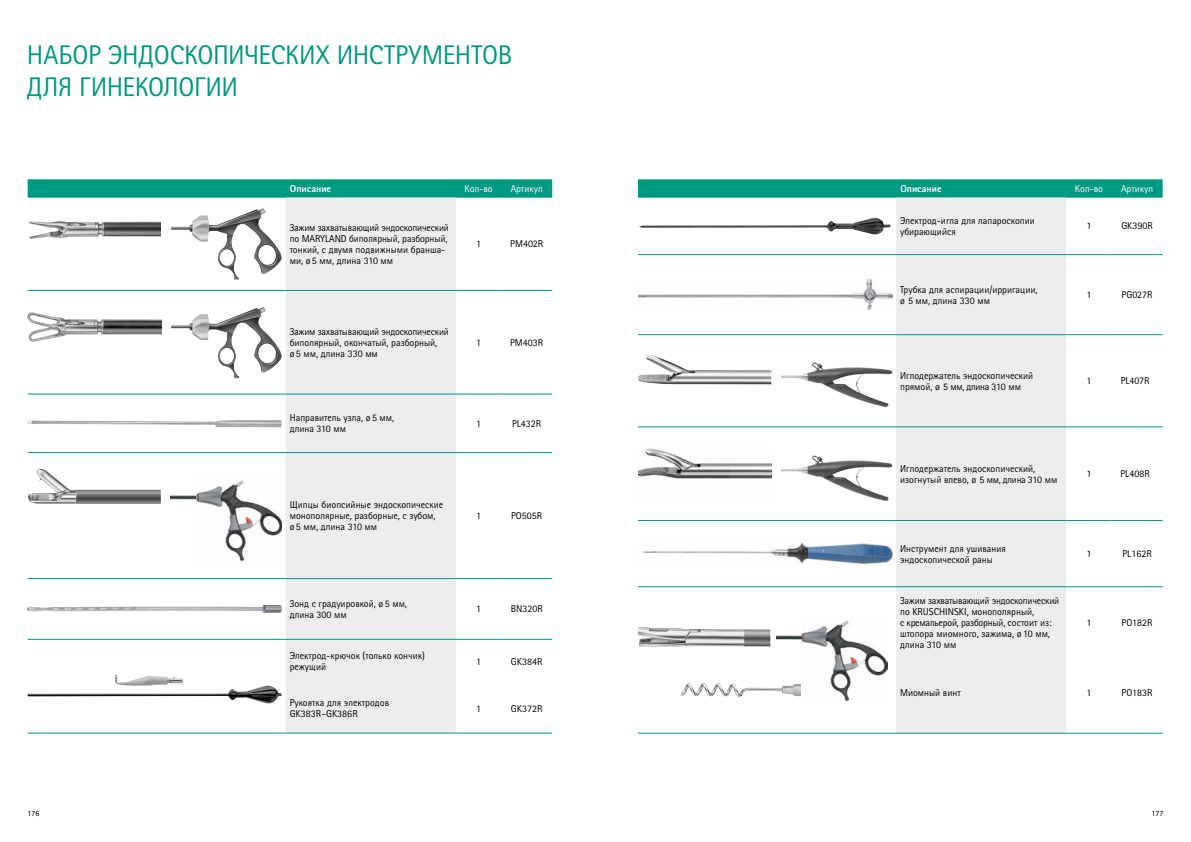
<style>
.page{position:relative;width:1191px;height:842px;background:#fff}
.page>*{position:absolute;margin:0;border:0;box-sizing:border-box;transform-origin:0 0}
.t1{font:27px/32px "Rotis Sans Serif Pro Cyr";letter-spacing:-.015em;color:#009982}
.t2{font:10px/11px "Rotis Sans Serif Pro Cyr";color:#000}
.t3{font:10px "Rotis Sans Serif Pro Cyr";color:#fff}
.t4{font:800 10px "Rotis Sans Serif Pro Cyr";color:#fff}
.t5{font:8px "Rotis Sans Serif Pro Cyr";color:#000}
</style>
<div class="page">
<svg style="left:28px;top:179px;width:524px;height:19px;background:#099c86"></svg>
<div style="left:286px;top:198px;width:170px;height:535px;background:#ededed"></div>
<hr style="left:28px;top:290px;width:258px;height:1px;background:#009982">
<hr style="left:28px;top:394px;width:258px;height:1px;background:#009982">
<hr style="left:28px;top:452px;width:258px;height:1px;background:#009982">
<hr style="left:286px;top:290px;width:170px;height:1px;background:#009982">
<hr style="left:286px;top:394px;width:170px;height:1px;background:#009982">
<hr style="left:286px;top:452px;width:170px;height:1px;background:#009982">
<hr style="left:456px;top:290px;width:45px;height:1px;background:#009982">
<hr style="left:456px;top:394px;width:45px;height:1px;background:#009982">
<hr style="left:456px;top:452px;width:45px;height:1px;background:#009982">
<hr style="left:501px;top:290px;width:51px;height:1px;background:#009982">
<hr style="left:501px;top:394px;width:51px;height:1px;background:#009982">
<hr style="left:501px;top:452px;width:51px;height:1px;background:#009982">
<hr style="left:28px;top:578px;width:258px;height:1px;background:#009982">
<hr style="left:286px;top:578px;width:170px;height:1px;background:#009982">
<hr style="left:456px;top:578px;width:45px;height:1px;background:#009982">
<hr style="left:501px;top:578px;width:51px;height:1px;background:#009982">
<hr style="left:28px;top:639px;width:258px;height:1px;background:#009982">
<hr style="left:286px;top:639px;width:170px;height:1px;background:#009982">
<hr style="left:456px;top:639px;width:45px;height:1px;background:#009982">
<hr style="left:501px;top:639px;width:51px;height:1px;background:#009982">
<hr style="left:28px;top:733px;width:258px;height:1px;background:#009982">
<hr style="left:286px;top:733px;width:170px;height:1px;background:#009982">
<hr style="left:456px;top:733px;width:45px;height:1px;background:#009982">
<hr style="left:501px;top:733px;width:51px;height:1px;background:#009982">
<img style="left:29px;top:221px;width:132px;height:18px">
<img style="left:171px;top:208px;width:92px;height:72px">
<img style="left:28px;top:312px;width:133px;height:30px">
<img style="left:171px;top:307px;width:92px;height:71px">
<img style="left:28px;top:419px;width:254px;height:9px">
<img style="left:28px;top:469px;width:133px;height:35px">
<img style="left:171px;top:495px;width:25px;height:5px">
<img style="left:196px;top:480px;width:86px;height:81px">
<img style="left:28px;top:606px;width:254px;height:6px">
<img style="left:114px;top:675px;width:70px;height:10px">
<img style="left:28px;top:685px;width:254px;height:18px">
<svg style="left:638px;top:179px;width:524px;height:19px;background:#099c86"></svg>
<div style="left:896px;top:198px;width:170px;height:535px;background:#ededed"></div>
<hr style="left:638px;top:254px;width:258px;height:1px;background:#009982">
<hr style="left:896px;top:254px;width:170px;height:1px;background:#009982">
<hr style="left:1066px;top:254px;width:45px;height:1px;background:#009982">
<hr style="left:1111px;top:254px;width:51px;height:1px;background:#009982">
<hr style="left:638px;top:334px;width:258px;height:1px;background:#009982">
<hr style="left:638px;top:426px;width:258px;height:1px;background:#009982">
<hr style="left:896px;top:334px;width:170px;height:1px;background:#009982">
<hr style="left:896px;top:426px;width:170px;height:1px;background:#009982">
<hr style="left:1066px;top:334px;width:45px;height:1px;background:#009982">
<hr style="left:1066px;top:426px;width:45px;height:1px;background:#009982">
<hr style="left:1111px;top:334px;width:51px;height:1px;background:#009982">
<hr style="left:1111px;top:426px;width:51px;height:1px;background:#009982">
<hr style="left:638px;top:520px;width:258px;height:1px;background:#009982">
<hr style="left:896px;top:520px;width:170px;height:1px;background:#009982">
<hr style="left:1066px;top:520px;width:45px;height:1px;background:#009982">
<hr style="left:1111px;top:520px;width:51px;height:1px;background:#009982">
<hr style="left:638px;top:586px;width:258px;height:1px;background:#009982">
<hr style="left:896px;top:586px;width:170px;height:1px;background:#009982">
<hr style="left:1066px;top:586px;width:45px;height:1px;background:#009982">
<hr style="left:1111px;top:586px;width:51px;height:1px;background:#009982">
<hr style="left:638px;top:733px;width:258px;height:1px;background:#009982">
<hr style="left:896px;top:733px;width:170px;height:1px;background:#009982">
<hr style="left:1066px;top:733px;width:45px;height:1px;background:#009982">
<hr style="left:1111px;top:733px;width:51px;height:1px;background:#009982">
<img style="left:639px;top:217px;width:251px;height:17px">
<img style="left:639px;top:279px;width:253px;height:31px">
<img style="left:638px;top:354px;width:133px;height:30px">
<img style="left:781px;top:362px;width:111px;height:45px">
<img style="left:638px;top:448px;width:133px;height:31px">
<img style="left:781px;top:455px;width:111px;height:46px">
<img style="left:641px;top:540px;width:251px;height:24px">
<img style="left:680px;top:683px;width:121px;height:14px">
<img style="left:638px;top:627px;width:132px;height:20px">
<img style="left:801px;top:620px;width:86px;height:81px">
<img style="left:776px;top:635px;width:25px;height:5px">
<h1 class="t1" style="left:27px;top:39px;width:487px">НАБОР ЭНДОСКОПИЧЕСКИХ ИНСТРУМЕНТОВ<br>ДЛЯ ГИНЕКОЛОГИИ</h1>
<p class="t4" style="left:290px;top:182px;width:43px">Описание</p>
<p class="t3" style="left:464px;top:183px;width:30px">Кол-во</p>
<p class="t3" style="left:511px;top:183px;width:34px">Артикул</p>
<p class="t2" style="left:290px;top:222px;width:161px">Зажим захватывающий эндоскопический по MARYLAND биполярный, разборный, тонкий, с двумя подвижными бранша&shy;ми, ø 5 мм, длина 310 мм</p>
<p class="t2" style="left:476px;top:239px;width:6px">1</p>
<p class="t2" style="left:510px;top:239px;width:34px">PM402R</p>
<p class="t2" style="left:290px;top:326px;width:161px">Зажим захватывающий эндоскопический биполярный, окончатый, разборный,<br>ø 5 мм, длина 330 мм</p>
<p class="t2" style="left:476px;top:337px;width:6px">1</p>
<p class="t2" style="left:510px;top:337px;width:35px">PM403R</p>
<p class="t2" style="left:290px;top:412px;width:106px">Направитель узла, ø 5 мм, длина 310 мм</p>
<p class="t2" style="left:476px;top:418px;width:6px">1</p>
<p class="t2" style="left:512px;top:418px;width:31px">PL432R</p>
<p class="t2" style="left:290px;top:499px;width:155px">Щипцы биопсийные эндоскопические монополярные, разборные, с зубом,<br>ø 5 мм, длина 310 мм</p>
<p class="t2" style="left:476px;top:510px;width:6px">1</p>
<p class="t2" style="left:511px;top:510px;width:33px">PO505R</p>
<p class="t2" style="left:290px;top:598px;width:119px">Зонд с градуировкой, ø 5 мм, длина 300 мм</p>
<p class="t2" style="left:476px;top:604px;width:6px">1</p>
<p class="t2" style="left:511px;top:604px;width:34px">BN320R</p>
<p class="t2" style="left:290px;top:651px;width:137px">Электрод-крючок (только кончик) режущий</p>
<p class="t2" style="left:476px;top:656px;width:6px">1</p>
<p class="t2" style="left:511px;top:656px;width:33px">GK384R</p>
<p class="t2" style="left:290px;top:697px;width:101px">Рукоятка для электродов<br>GK383R–GK386R</p>
<p class="t2" style="left:476px;top:703px;width:6px">1</p>
<p class="t2" style="left:511px;top:703px;width:33px">GK372R</p>
<p class="t4" style="left:900px;top:182px;width:43px">Описание</p>
<p class="t3" style="left:1075px;top:183px;width:30px">Кол-во</p>
<p class="t3" style="left:1121px;top:183px;width:34px">Артикул</p>
<p class="t2" style="left:900px;top:215px;width:136px">Электрод-игла для лапароскопии убирающийся</p>
<p class="t2" style="left:1086px;top:221px;width:6px">1</p>
<p class="t2" style="left:1121px;top:221px;width:33px">GK390R</p>
<p class="t2" style="left:900px;top:284px;width:139px">Трубка для аспирации/ирригации, ø 5 мм, длина 330 мм</p>
<p class="t2" style="left:1086px;top:289px;width:6px">1</p>
<p class="t2" style="left:1121px;top:289px;width:32px">PG027R</p>
<p class="t2" style="left:900px;top:370px;width:135px">Иглодержатель эндоскопический прямой, ø 5 мм, длина 310 мм</p>
<p class="t2" style="left:1086px;top:375px;width:6px">1</p>
<p class="t2" style="left:1120px;top:375px;width:30px">PL407R</p>
<p class="t2" style="left:900px;top:463px;width:159px">Иглодержатель эндоскопический, изогнутый влево, ø 5 мм, длина 310 мм</p>
<p class="t2" style="left:1086px;top:468px;width:6px">1</p>
<p class="t2" style="left:1120px;top:468px;width:31px">PL408R</p>
<p class="t2" style="left:900px;top:543px;width:107px">Инструмент для ушивания эндоскопической раны</p>
<p class="t2" style="left:1086px;top:548px;width:6px">1</p>
<p class="t2" style="left:1122px;top:548px;width:31px">PL162R</p>
<p class="t2" style="left:900px;top:595px;width:161px">Зажим захватывающий эндоскопический по KRUSCHINSKI, монополярный,<br>с кремальерой, разборный, состоит из: штопора миомного, зажима, ø 10 мм, длина 310 мм</p>
<p class="t2" style="left:1086px;top:617px;width:6px">1</p>
<p class="t2" style="left:1121px;top:617px;width:33px">PO182R</p>
<p class="t2" style="left:900px;top:687px;width:62px">Миомный винт</p>
<p class="t2" style="left:1086px;top:687px;width:6px">1</p>
<p class="t2" style="left:1121px;top:687px;width:33px">PO183R</p>
<p class="t5" style="left:28px;top:809px;width:14px">176</p>
<p class="t5" style="left:1151px;top:809px;width:13px">177</p>
</div>
